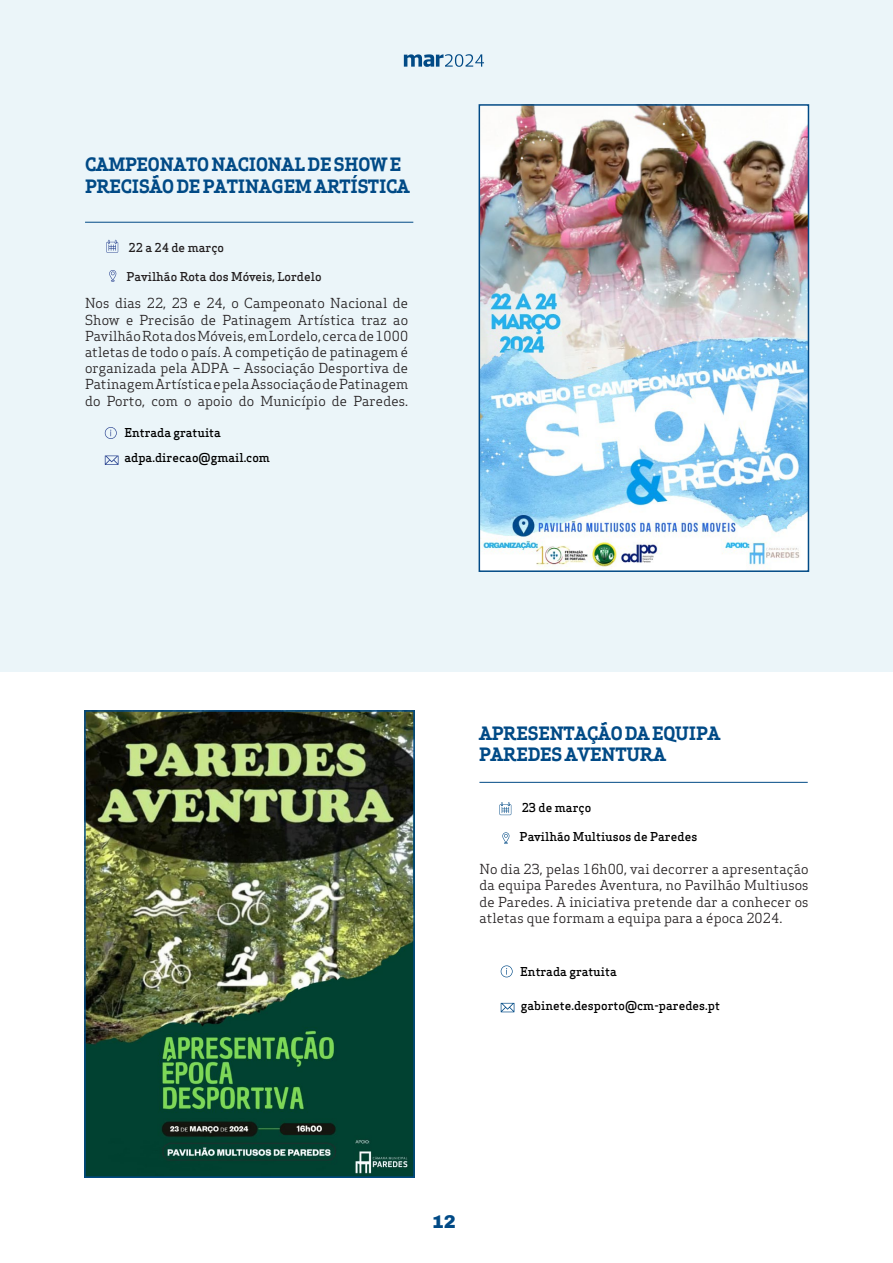
<style>
.page{position:relative;width:893px;height:1263px;background:#fff}
.page>*{position:absolute;margin:0;border:0;box-sizing:border-box;transform-origin:0 0}
.t1{font:700 18px/21.6px "Apex Serif";letter-spacing:-.01em;color:#014a86}
.t2{font:900 18px "Archivo";color:#014a86}
.t3{font:13.5px/16.2px "Apex Serif";letter-spacing:.01em;color:#231f20;text-align:justify}
.t4{font:500 12px "Apex Serif";color:#000}
.t5{font:500 12px "Apex Serif";color:#231f20}
</style>
<div class="page">
<div style="left:0;top:0;width:893px;height:672px;background:#ebf5f9"></div>
<svg style="left:404px;top:54px;width:80px;height:13px"></svg>
<hr style="left:479px;top:782px;width:329px;height:1px;background:#014a86">
<svg style="left:501px;top:965px;width:12px;height:12px"></svg>
<svg style="left:501px;top:1003px;width:13px;height:9px"></svg>
<svg style="left:499px;top:802px;width:12px;height:13px"></svg>
<svg style="left:502px;top:832px;width:7px;height:12px"></svg>
<img style="left:87px;top:713px;width:325px;height:462px">
<div style="left:84px;top:710px;width:331px;height:468px;border:2px solid #014a86"></div>
<hr style="left:85px;top:222px;width:328px;height:1px;background:#014a86">
<svg style="left:106px;top:240px;width:12px;height:13px"></svg>
<svg style="left:109px;top:270px;width:7px;height:12px"></svg>
<svg style="left:105px;top:427px;width:12px;height:12px"></svg>
<svg style="left:105px;top:455px;width:14px;height:10px"></svg>
<img style="left:482px;top:107px;width:324px;height:462px">
<div style="left:479px;top:104px;width:330px;height:468px;border:2px solid #014a86"></div>
<p class="t1" style="left:85px;top:154px;width:326px">CAMPEONATO NACIONAL DE SHOW E<br>PRECISÃO DE PATINAGEM ARTÍSTICA</p>
<p class="t5" style="left:129px;top:240px;width:97px">22 a 24 de março</p>
<p class="t5" style="left:126px;top:269px;width:197px">Pavilhão Rota dos Móveis, Lordelo</p>
<p class="t3" style="left:85px;top:295px;width:325px">Nos dias 22, 23 e 24, o Campeonato Nacional de Show e Precisão de Patinagem Artística traz ao Pavilhão Rota dos Móveis, em Lordelo, cerca de 1000 atletas de todo o país. A competição de patinagem é organizada pela ADPA – Associação Desportiva de Patinagem Artística e pela Associação de Patinagem do Porto, com o apoio do Município de Paredes.</p>
<p class="t4" style="left:124px;top:425px;width:98px">Entrada gratuita</p>
<p class="t4" style="left:124px;top:450px;width:147px">adpa.direcao@gmail.com</p>
<p class="t1" style="left:479px;top:722px;width:242px">APRESENTAÇÃO DA EQUIPA</p>
<p class="t1" style="left:479px;top:744px;width:188px">PAREDES AVENTURA</p>
<p class="t4" style="left:522px;top:799px;width:71px">23 de março</p>
<p class="t4" style="left:520px;top:829px;width:179px">Pavilhão Multiusos de Paredes</p>
<p class="t3" style="left:479px;top:861px;width:331px">No dia 23, pelas 16h00, vai decorrer a apresentação da equipa Paredes Aventura, no Pavilhão Multiusos de Paredes. A iniciativa pretende dar a conhecer os atletas que formam a equipa para a época 2024.</p>
<p class="t4" style="left:520px;top:963px;width:98px">Entrada gratuita</p>
<p class="t4" style="left:521px;top:998px;width:201px">gabinete.desporto@cm-paredes.pt</p>
<p class="t2" style="left:432px;top:1210px;width:26px">12</p>
</div>
